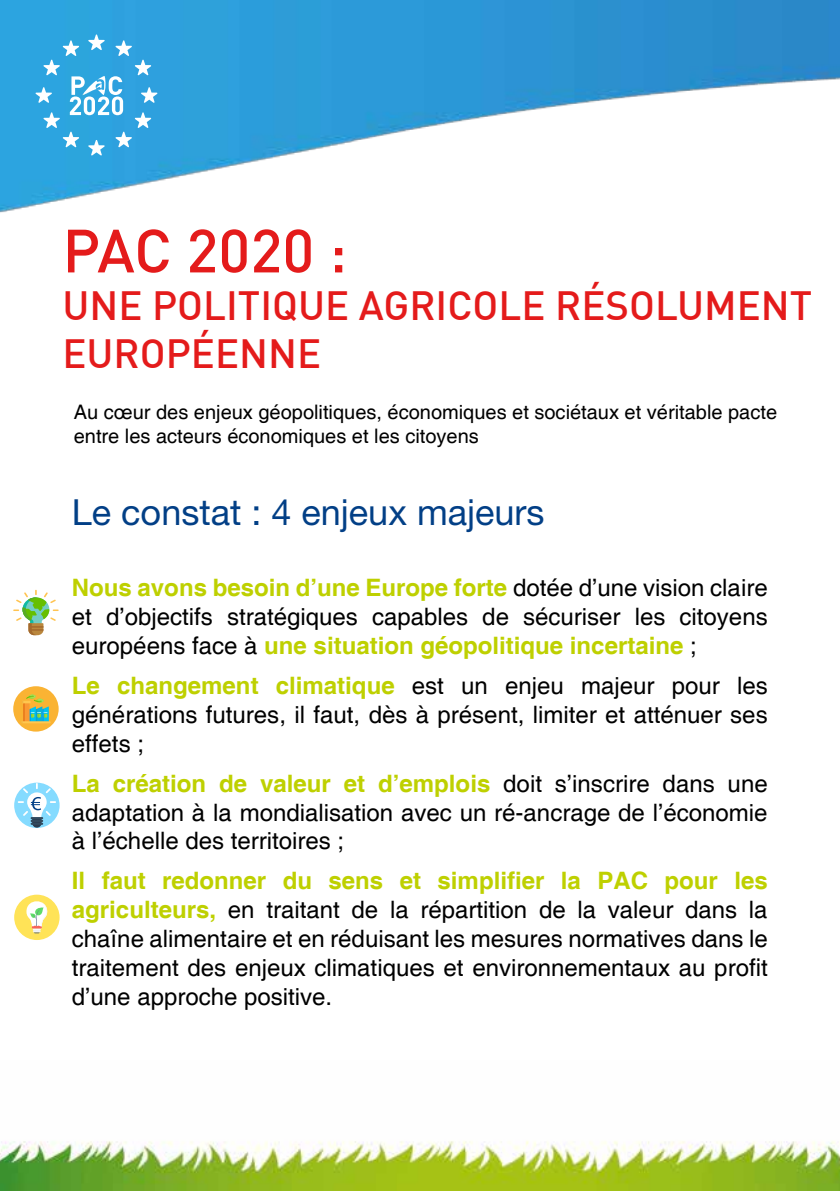
<style>
.page{position:relative;width:840px;height:1191px;background:#fff}
.page>*{position:absolute;margin:0;border:0;box-sizing:border-box;transform-origin:0 0}
.t1{font:500 60px "DIN";color:#e41b1b}
.t2{font:500 40px/47.8px "DIN";color:#e41b1b}
.t3{font:36px "Helvetica Neue LT Std";color:#023f86}
.t4{font:24px/28.8px "Helvetica";color:#000;text-align:justify}
.t5{font:20px/24px "Helvetica";color:#000}
.s1{font-weight:700;color:#bed000}
</style>
<div class="page">
<img style="left:0;top:0;width:839px;height:213px">
<img style="left:0;top:1141px;width:839px;height:50px">
<svg style="left:35px;top:34px;width:122px;height:122px;background:#4cb0e3"></svg>
<svg style="left:14px;top:782px;width:46px;height:46px"></svg>
<svg style="left:18px;top:783px;width:38px;height:44px"></svg>
<div style="left:13px;top:686px;width:46px;height:45px;background:#fab333;border-radius:50%"></div>
<hr style="left:21px;top:721px;width:30px;height:2px;background:#ffc74f">
<svg style="left:21px;top:694px;width:28px;height:29px"></svg>
<svg style="left:13px;top:590px;width:46px;height:45px"></svg>
<div style="left:14px;top:894px;width:46px;height:46px;background:#ffe357;border-radius:50%"></div>
<svg style="left:26px;top:901px;width:22px;height:32px"></svg>
<h1 class="t1" style="left:62px;top:212px;width:286px">PAC 2020 :</h1>
<h2 class="t2" style="left:62px;top:281px;width:750px">UNE POLITIQUE AGRICOLE RÉSOLUMENT<br>EUROPÉENNE</h2>
<p class="t5" style="left:74px;top:400px;width:704px">Au cœur des enjeux géopolitiques, économiques et sociétaux et véritable pacte entre les acteurs économiques et les citoyens</p>
<h3 class="t3" style="left:72px;top:490px;width:474px">Le constat : 4 enjeux majeurs</h3>
<p class="t4" style="left:72px;top:574px;width:697px"><span class="s1">Nous avons besoin d’une Europe forte</span> dotée d’une vision claire et d’objectifs stratégiques capables de sécuriser les citoyens européens face à <span class="s1">une situation géopolitique incertaine</span> ;</p>
<p class="t4" style="left:72px;top:672px;width:697px"><span class="s1">Le changement climatique</span> est un enjeu majeur pour les générations futures, il faut, dès à présent, limiter et atténuer ses effets ;</p>
<p class="t4" style="left:72px;top:769px;width:697px"><span class="s1">La création de valeur et d’emplois</span> doit s’inscrire dans une adaptation à la mondialisation avec un ré-ancrage de l’économie à l’échelle des territoires ;</p>
<p class="t4" style="left:72px;top:867px;width:697px"><span class="s1">Il faut redonner du sens et simplifier la PAC pour les agriculteurs,</span> en traitant de la répartition de la valeur dans la chaîne alimentaire et en réduisant les mesures normatives dans le traitement des enjeux climatiques et environnementaux au profit d’une approche positive.</p>
</div>
